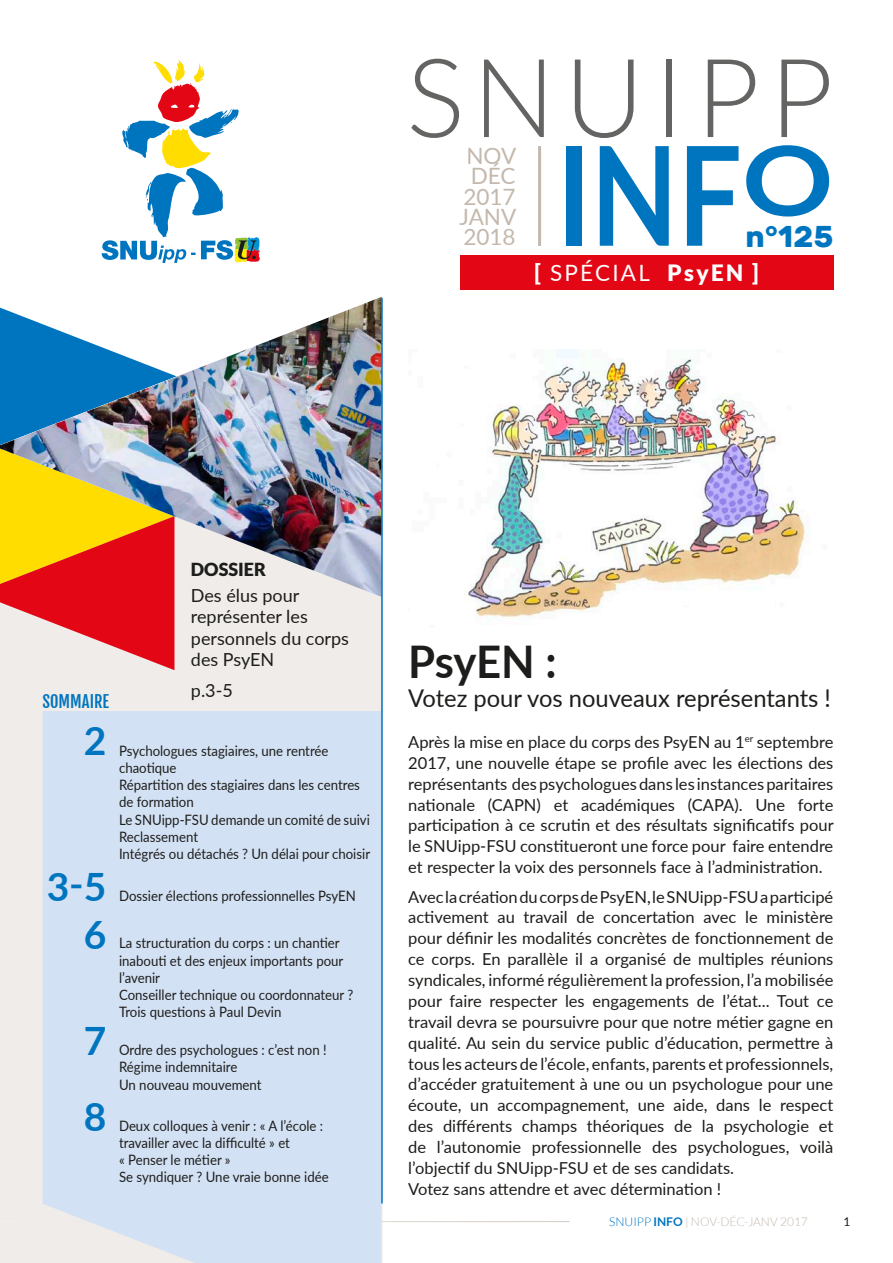
<style>
.page{position:relative;width:893px;height:1263px;background:#fff}
.page>*{position:absolute;margin:0;border:0;box-sizing:border-box;transform-origin:0 0}
.t1{font:700 137.85px "Lato";color:#0075bf;scale:.82 1}
.t2{font:300 109.5px "Lato";letter-spacing:.08em;color:#646463}
.t3{font:700 45px "Lato";letter-spacing:-.01em;color:#1d1d1b}
.t4{font:700 39px/48px "Lato";color:#0075bf;text-align:right}
.t5{font:700 30px "Rubik";color:#0075bf}
.t6{font:24.45px "Lato";color:#1d1d1b}
.t7{font:22.5px/20.2px "Lato";color:#c4b8ad;text-align:center}
.t8{font:900 22.5px "Lato";letter-spacing:.1em;color:#fff}
.t9{font:18px/21.6px "Lato";color:#1d1d1b}
.t10{font:900 18px "Lato";color:#1d1d1b}
.t11{font:16.5px/20.9px "Lato";color:#1d1d1b;text-align:justify}
.t12{font:16.5px "Fjalla One";color:#0075bf}
.t13{font:14.4px/17.2px "Lato";color:#1d1d1b;scale:.92 1}
.t14{font:300 12px "Lato";color:#c4b8ad}
.t15{font:12px "Lato";color:#1d1d1b}
.s1{font-weight:400}
.s2{color:#0075bf}
.s3{font-weight:700;color:#0075bf}
</style>
<div class="page">
<svg style="left:383px;top:1221px;width:187px;height:1px"></svg>
<div style="left:0;top:597px;width:383px;height:666px;background:#f0ecea"></div>
<img style="left:0;top:1221px;width:383px;height:1px">
<img style="left:465px;top:349px;width:340px;height:270px">
<div style="left:43px;top:711px;width:338px;height:552px;background:#d3e1f4"></div>
<svg style="left:102px;top:60px;width:158px;height:203px"></svg>
<hr style="left:538px;top:146px;width:3px;height:100px;background:#c4b8ad">
<svg style="left:0;top:597px;width:177px;height:73px;background:#e97178"></svg>
<img style="left:0;top:297px;width:382px;height:300px">
<hr style="left:381px;top:298px;width:2px;height:905px;background:#0075bf">
<div style="left:460px;top:255px;width:373px;height:34px;background:#e30614"></div>
<h2 class="t2" style="left:407px;top:39px;width:428px">SNUIPP</h2>
<h1 class="t1" style="left:557px;top:94px;width:338px">INF<sup>O</sup></h1>
<h3 class="t7" style="left:459px;top:145px;width:58px">NOV<br>DÉC<br>2017<br>JANV<br>2018</h3>
<h3 class="t5" style="left:746px;top:219px;width:89px">n°125</h3>
<h3 class="t8" style="left:534px;top:260px;width:226px">[ <span class="s1">SPÉCIAL</span> PsyEN ]</h3>
<p class="t12" style="left:43px;top:691px;width:68px">SOMMAIRE</p>
<h3 class="t4" style="left:84px;top:715px;width:24px">2</h3>
<h3 class="t4" style="left:47px;top:861px;width:61px">3-5<br>6</h3>
<h3 class="t4" style="left:84px;top:1015px;width:24px">7</h3>
<h3 class="t4" style="left:84px;top:1091px;width:24px">8</h3>
<p class="t10" style="left:191px;top:559px;width:77px">DOSSIER</p>
<p class="t9" style="left:191px;top:583px;width:160px">Des élus pour représenter les personnels du corps des PsyEN</p>
<p class="t9" style="left:191px;top:678px;width:43px">p.3-5</p>
<p class="t13" style="left:119px;top:741px;width:274px">Psychologues stagiaires, une rentrée chaotique<br>Répartition des stagiaires dans les centres de formation<br>Le SNUipp-FSU demande un comité de suivi<br>Reclassement<br>Intégrés ou détachés ? Un délai pour choisir</p>
<p class="t13" style="left:119px;top:886px;width:259px">Dossier élections professionnelles PsyEN</p>
<p class="t13" style="left:119px;top:934px;width:256px">La structuration du corps : un chantier inabouti et des enjeux importants pour l’avenir<br>Conseiller technique ou coordonnateur ?<br>Trois questions à Paul Devin</p>
<p class="t13" style="left:119px;top:1041px;width:227px">Ordre des psychologues : c’est non !<br>Régime indemnitaire<br>Un nouveau mouvement</p>
<p class="t13" style="left:119px;top:1116px;width:229px">Deux colloques à venir : « A l’école : travailler avec la difficulté » et<br>« Penser le métier »<br>Se syndiquer ? Une vraie bonne idée</p>
<h3 class="t3" style="left:408px;top:628px;width:150px">PsyEN :</h3>
<h3 class="t6" style="left:408px;top:681px;width:424px">Votez pour vos nouveaux représentants !</h3>
<p class="t11" style="left:408px;top:731px;width:427px">Après la mise en place du corps des PsyEN au 1<sup>er</sup> septembre 2017, une nouvelle étape se profile avec les élections des représentants des psychologues dans les instances paritaires nationale (CAPN) et académiques (CAPA). Une forte participation à ce scrutin et des résultats significatifs pour le SNUipp-FSU constitueront une force pour faire entendre et respecter la voix des personnels face à l’administration.</p>
<p class="t11" style="left:408px;top:885px;width:427px;text-align:left">Avec la création du corps de PsyEN, le SNUipp-FSU a participé activement au travail de concertation avec le ministère pour définir les modalités concrètes de fonctionnement de ce corps. En parallèle il a organisé de multiples réunions syndicales, informé régulièrement la profession, l’a mobilisée pour faire respecter les engagements de l’état... Tout ce travail devra se poursuivre pour que notre métier gagne en qualité. Au sein du service public d’éducation, permettre à tous les acteurs de l’école, enfants, parents et professionnels, d’accéder gratuitement à une ou un psychologue pour une écoute, un accompagnement, une aide, dans le respect des différents champs théoriques de la psychologie et de l’autonomie professionnelle des psychologues, voilà l’objectif du SNUipp-FSU et de ses candidats.<br>Votez sans attendre et avec détermination !</p>
<p class="t14" style="left:609px;top:1215px;width:200px"><span class="s2">SNUIPP</span> <span class="s3">INFO</span> | NOV-DÉC-JANV 2017</p>
<p class="t15" style="left:843px;top:1213px;width:8px">1</p>
</div>
